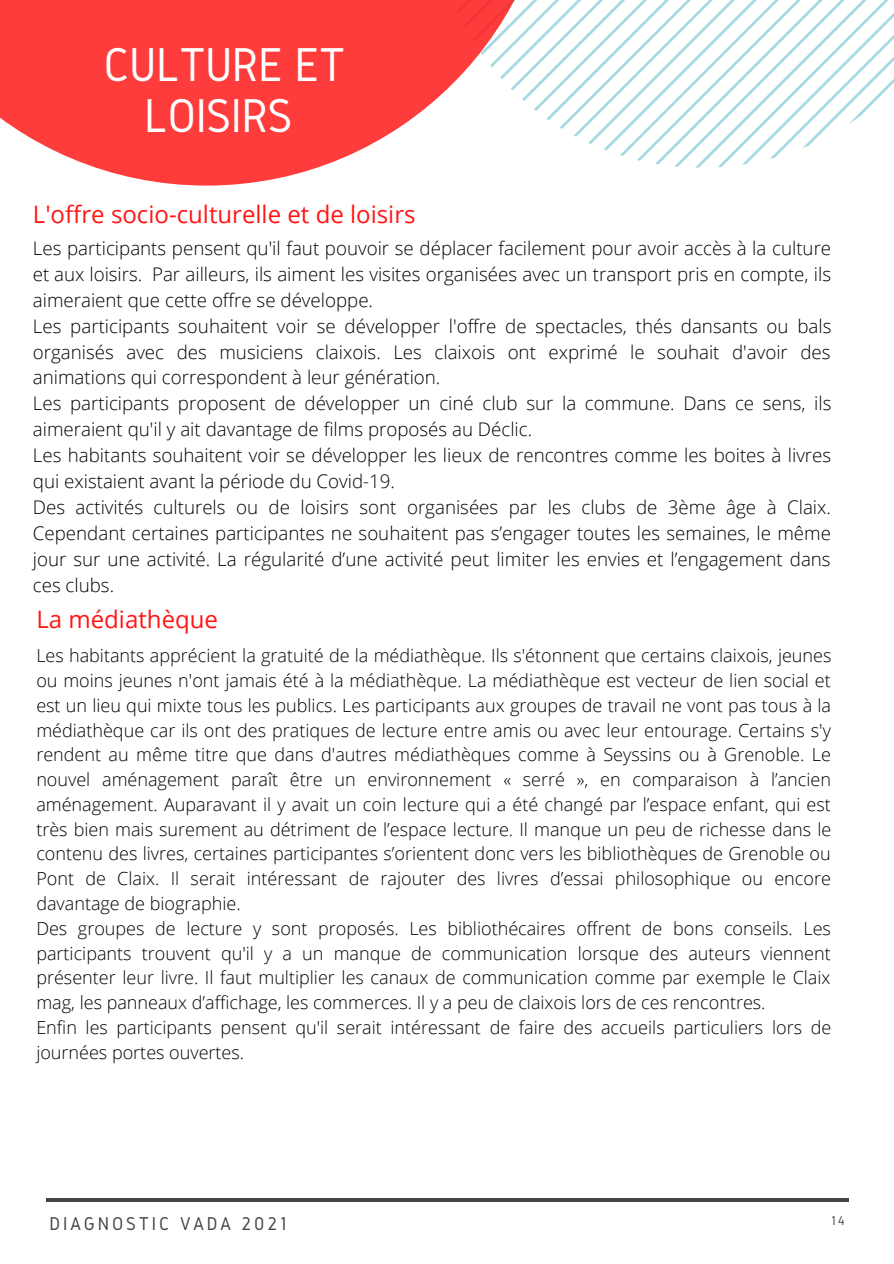
<style>
.page{position:relative;width:894px;height:1264px;background:#fff}
.page>*{position:absolute;margin:0;border:0;box-sizing:border-box;transform-origin:0 0}
.t1{font:49.35px/50.4px "Gidole";letter-spacing:-.01em;color:#fff;text-align:center}
.t2{font:24px "Open Sans";color:#ff1616}
.t3{font:19.2px "Gidole";letter-spacing:.15em;color:#444440}
.t4{font:300 18.75px/26px "Open Sans";color:#000}
.t5{font:300 18px/24.8px "Open Sans";color:#000}
.t6{font:13.2px "Gidole";color:#444440}
</style>
<div class="page">
<svg style="left:554px;top:0;width:339px;height:168px"></svg>
<hr style="left:46px;top:1198px;width:802px;height:3px;background:#444440">
<svg style="left:0;top:0;width:554px;height:186px;fill:#ff3c3c"></svg>
<h1 class="t1" style="left:103px;top:39px;width:243px">CULTURE ET<br>LOISIRS</h1>
<h2 class="t2" style="left:33px;top:197px;width:384px">L'offre socio-culturelle et de loisirs</h2>
<p class="t4" style="left:33px;top:234px;width:799px">Les participants pensent qu'il faut pouvoir se déplacer facilement pour avoir accès à la culture et aux loisirs. Par ailleurs, ils aiment les visites organisées avec un transport pris en compte, ils aimeraient que cette offre se développe.<br>Les participants souhaitent voir se développer l'offre de spectacles, thés dansants ou bals organisés avec des musiciens claixois. Les claixois ont exprimé le souhait d'avoir des animations qui correspondent à leur génération.<br>Les participants proposent de développer un ciné club sur la commune. Dans ce sens, ils aimeraient qu'il y ait davantage de films proposés au Déclic.<br>Les habitants souhaitent voir se développer les lieux de rencontres comme les boites à livres qui existaient avant la période du Covid-19.<br>Des activités culturels ou de loisirs sont organisées par les clubs de 3ème âge à Claix.<br>Cependant certaines participantes ne souhaitent pas s’engager toutes les semaines, le même jour sur une activité. La régularité d’une activité peut limiter les envies et l’engagement dans ces clubs.</p>
<h2 class="t2" style="left:36px;top:602px;width:183px">La médiathèque</h2>
<p class="t5" style="left:36px;top:642px;width:796px">Les habitants apprécient la gratuité de la médiathèque. Ils s'étonnent que certains claixois, jeunes ou moins jeunes n'ont jamais été à la médiathèque. La médiathèque est vecteur de lien social et est un lieu qui mixte tous les publics. Les participants aux groupes de travail ne vont pas tous à la médiathèque car ils ont des pratiques de lecture entre amis ou avec leur entourage. Certains s'y rendent au même titre que dans d'autres médiathèques comme à Seyssins ou à Grenoble. Le nouvel aménagement paraît être un environnement « serré », en comparaison à l’ancien aménagement. Auparavant il y avait un coin lecture qui a été changé par l’espace enfant, qui est très bien mais surement au détriment de l’espace lecture. Il manque un peu de richesse dans le contenu des livres, certaines participantes s’orientent donc vers les bibliothèques de Grenoble ou Pont de Claix. Il serait intéressant de rajouter des livres d’essai philosophique ou encore davantage de biographie.<br>Des groupes de lecture y sont proposés. Les bibliothécaires offrent de bons conseils. Les participants trouvent qu'il y a un manque de communication lorsque des auteurs viennent présenter leur livre. Il faut multiplier les canaux de communication comme par exemple le Claix mag, les panneaux d’affichage, les commerces. Il y a peu de claixois lors de ces rencontres.<br>Enfin les participants pensent qu'il serait intéressant de faire des accueils particuliers lors de journées portes ouvertes.</p>
<p class="t3" style="left:49px;top:1213px;width:239px">DIAGNOSTIC VADA 2021</p>
<p class="t6" style="left:830px;top:1213px;width:15px">14</p>
</div>
